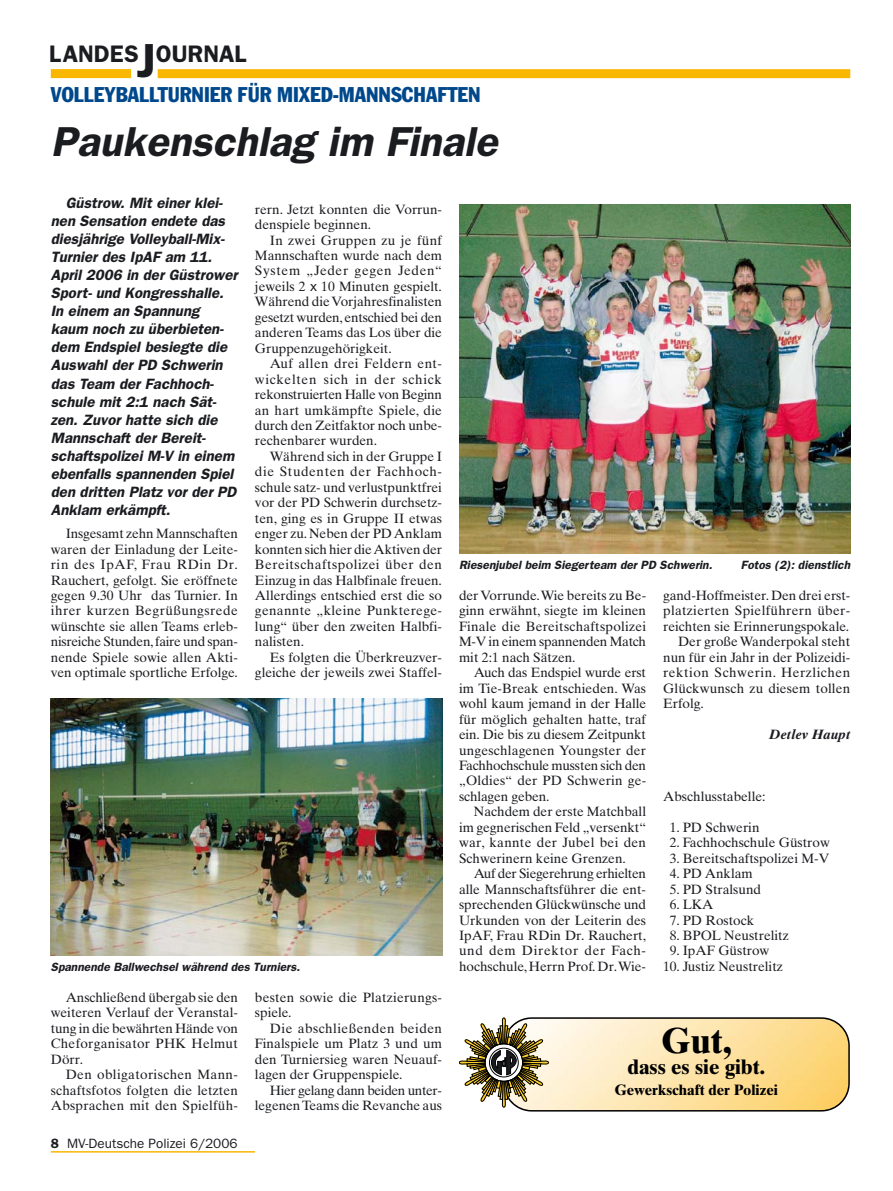
<style>
.page{position:relative;width:893px;height:1191px;background:#fff}
.page>*{position:absolute;margin:0;border:0;box-sizing:border-box;transform-origin:0 0}
.t1{font:italic 600 42px "Franklin Gothic";color:#1b1c20}
.t2{font:36px "Times Ten Bold OV LDQTRB";color:#000}
.t3{font:600 24px "Franklin Gothic";color:#1b1c20}
.t4{font:condensed 21px "Franklin Gothic";color:#00488c}
.t5{font:21px "Times Ten Bold OV LDQTRB";color:#000}
.t6{font:italic 600 15px/18px "Franklin Gothic";color:#1b1c20}
.t7{font:15px "Times Ten Bold OV LDQTRB";color:#000}
.t8{font:13.5px/15.5px "Times Ten";color:#1b1c20;text-align:justify}
.t9{font:13.5px/15.5px "Times Ten";letter-spacing:-.025em;color:#1b1c20;text-align:right}
.t10{font:13.5px/15.5px "Times Ten";letter-spacing:.02em;color:#1b1c20}
.t11{font:13.5px "Times Ten";letter-spacing:.025em;color:#1b1c20}
.t12{font:13.5px "Times Ten";letter-spacing:.04em;color:#1b1c20}
.t13{font:13.5px "Franklin Gothic";color:#1b1c20}
.t14{font:italic 700 13.5px "Times Ten";color:#1b1c20}
.t15{font:italic 600 12px "Franklin Gothic";color:#1b1c20}
.s1{font-size:48px}
.s2{font-family:"Helvetica Neue"}
.s3{font-weight:600}
</style>
<div class="page">
<hr style="left:51px;top:1151px;width:204px;height:1px;background:#f9b700">
<div style="left:51px;top:69px;width:80px;height:9px;background:#f9b700"></div>
<div style="left:158px;top:69px;width:692px;height:9px;background:#f9b700"></div>
<img style="left:459px;top:204px;width:391px;height:349px">
<img style="left:51px;top:698px;width:391px;height:257px">
<svg style="left:459px;top:1017px;width:391px;height:94px;background:#e5d09f"></svg>
<h3 class="t3" style="left:49px;top:45px;width:199px">LANDES<span class="s1">J</span>OURNAL</h3>
<h3 class="t4" style="left:51px;top:87px;width:431px">VOLLEYBALLTURNIER FÜR MIXED-MANNSCHAFTEN</h3>
<h1 class="t1" style="left:51px;top:127px;width:455px">Paukenschlag im Finale</h1>
<p class="t6" style="left:51px;top:196px;width:191px;text-indent:15px">Güstrow. Mit einer klei&shy;nen Sensation endete das diesjährige Volleyball-Mix-<br>Turnier des IpAF am 11.<br>April 2006 in der Güstrower<br>Sport- und Kongresshalle.<br>In einem an Spannung kaum noch zu überbieten&shy;dem Endspiel besiegte die<br>Auswahl der PD Schwerin das Team der Fachhoch&shy;schule mit 2:1 nach Sät&shy;zen. Zuvor hatte sich die<br>Mannschaft der Bereit&shy;schaftspolizei M-V in einem ebenfalls spannenden Spiel den dritten Platz vor der PD<br>Anklam erkämpft.</p>
<p class="t8" style="left:51px;top:527px;width:189px;text-indent:15px">Insgesamt zehn Mannschaften waren der Einladung der Leite&shy;rin des IpAF, Frau RDin Dr.<br>Rauchert, gefolgt. Sie eröffnete gegen 9.30 Uhr das Turnier. In ihrer kurzen Begrüßungsrede wünschte sie allen Teams erleb&shy;nisreiche Stunden,faire und span&shy;nende Spiele sowie allen Akti&shy;ven optimale sportliche Erfolge.</p>
<p class="t8" style="left:255px;top:203px;width:189px">rern. Jetzt konnten die Vorrun&shy;denspiele beginnen.</p>
<p class="t8" style="left:255px;top:233px;width:189px;text-indent:15px">In zwei Gruppen zu je fünf Mannschaften wurde nach dem System „Jeder gegen Jeden“ jeweils 2 <span class="s2">x</span> 10 Minuten gespielt.<br>Während die Vorjahresfinalisten gesetzt wurden,entschied bei den anderen Teams das Los über die Gruppenzugehörigkeit.</p>
<p class="t8" style="left:255px;top:357px;width:189px;text-indent:15px">Auf allen drei Feldern ent&shy;wickelten sich in der schick rekonstruierten Halle von Beginn an hart umkämpfte Spiele, die durch den Zeitfaktor noch unbe&shy;rechenbarer wurden.</p>
<p class="t8" style="left:255px;top:450px;width:189px;text-indent:15px">Während sich in der Gruppe I die Studenten der Fachhoch&shy;schule satz- und verlustpunktfrei vor der PD Schwerin durchsetz&shy;ten, ging es in Gruppe II etwas enger zu. Neben der PD Anklam konnten sich hier die Aktiven der Bereitschaftspolizei über den Einzug in das Halbfinale freuen.<br>Allerdings entschied erst die so genannte „kleine Punkterege&shy;lung“ über den zweiten Halbfi&shy;nalisten.</p>
<p class="t8" style="left:255px;top:651px;width:189px;text-align:right">Es folgten die Überkreuzver&shy;gleiche der jeweils zwei Staffel-</p>
<p class="t15" style="left:51px;top:962px;width:253px">Spannende Ballwechsel während des Turniers.</p>
<p class="t8" style="left:51px;top:990px;width:189px;text-indent:15px">Anschließend übergab sie den weiteren Verlauf der Veranstal&shy;tung in die bewährten Hände von Cheforganisator PHK Helmut Dörr.</p>
<p class="t8" style="left:51px;top:1068px;width:189px;text-indent:15px">Den obligatorischen Mann&shy;schaftsfotos folgten die letzten Absprachen mit den Spielfüh-</p>
<p class="t13" style="left:51px;top:1138px;width:188px"><span class="s3">8</span> MV-Deutsche Polizei 6/2006</p>
<p class="t10" style="left:255px;top:990px;width:189px">besten sowie die Platzierungs&shy;spiele.</p>
<p class="t8" style="left:255px;top:1021px;width:189px;text-indent:15px">Die abschließenden beiden Finalspiele um Platz 3 und um den Turniersieg waren Neuauf&shy;lagen der Gruppenspiele.</p>
<p class="t9" style="left:255px;top:1083px;width:189px">Hier gelang dann beiden unter&shy;legenen Teams die Revanche aus</p>
<p class="t15" style="left:459px;top:561px;width:257px">Riesenjubel beim Siegerteam der PD Schwerin.</p>
<p class="t15" style="left:741px;top:561px;width:113px">Fotos (2): dienstlich</p>
<p class="t8" style="left:459px;top:589px;width:189px">der Vorrunde.Wie bereits zu Be&shy;ginn erwähnt, siegte im kleinen Finale die Bereitschaftspolizei M-V in einem spannenden Match mit 2:1 nach Sätzen.</p>
<p class="t8" style="left:459px;top:666px;width:189px;text-indent:15px">Auch das Endspiel wurde erst im Tie-Break entschieden. Was wohl kaum jemand in der Halle für möglich gehalten hatte, traf ein. Die bis zu diesem Zeitpunkt ungeschlagenen Youngster der Fachhochschule mussten sich den „Oldies“ der PD Schwerin ge&shy;schlagen geben.</p>
<p class="t8" style="left:459px;top:805px;width:189px;text-indent:15px">Nachdem der erste Matchball im gegnerischen Feld „versenkt“ war, kannte der Jubel bei den Schwerinern keine Grenzen.</p>
<p class="t8" style="left:459px;top:867px;width:189px;text-indent:15px">Auf der Siegerehrung erhielten alle Mannschaftsführer die ent&shy;sprechenden Glückwünsche und Urkunden von der Leiterin des IpAF, Frau RDin Dr. Rauchert, und dem Direktor der Fach&shy;hochschule, Herrn Prof. Dr.Wie-</p>
<p class="t8" style="left:663px;top:589px;width:189px">gand-Hoffmeister. Den drei erst-</p>
<p class="t11" style="left:663px;top:606px;width:189px">platzierten Spielführern über-</p>
<p class="t8" style="left:663px;top:620px;width:187px">reichten sie Erinnerungspokale.</p>
<p class="t8" style="left:678px;top:635px;width:174px">Der große Wanderpokal steht</p>
<p class="t8" style="left:663px;top:651px;width:189px">nun für ein Jahr in der Polizeidi-</p>
<p class="t12" style="left:663px;top:667px;width:189px">rektion Schwerin. Herzlichen</p>
<p class="t8" style="left:663px;top:681px;width:189px">Glückwunsch zu diesem tollen</p>
<p class="t8" style="left:663px;top:697px;width:42px">Erfolg.</p>
<p class="t14" style="left:769px;top:729px;width:82px">Detlev Haupt</p>
<p class="t8" style="left:663px;top:790px;width:104px">Abschlusstabelle:</p>
<p class="t8" style="left:670px;top:821px;width:91px">1. PD Schwerin</p>
<p class="t8" style="left:670px;top:836px;width:161px">2. Fachhochschule Güstrow</p>
<p class="t8" style="left:670px;top:851px;width:161px">3. Bereitschaftspolizei M-V</p>
<p class="t8" style="left:670px;top:867px;width:84px">4. PD Anklam</p>
<p class="t8" style="left:670px;top:882px;width:93px">5. PD Stralsund</p>
<p class="t8" style="left:670px;top:898px;width:45px">6. LKA</p>
<p class="t8" style="left:670px;top:913px;width:86px">7. PD Rostock</p>
<p class="t8" style="left:670px;top:929px;width:120px">8. BPOL Neustrelitz</p>
<p class="t8" style="left:670px;top:944px;width:101px">9. IpAF Güstrow</p>
<p class="t8" style="left:663px;top:960px;width:121px">10. Justiz Neustrelitz</p>
<h2 class="t2" style="left:661px;top:1027px;width:72px">Gut,</h2>
<h3 class="t5" style="left:627px;top:1059px;width:139px">dass es sie gibt.</h3>
<p class="t7" style="left:614px;top:1084px;width:165px">Gewerkschaft der Polizei</p>
</div>
